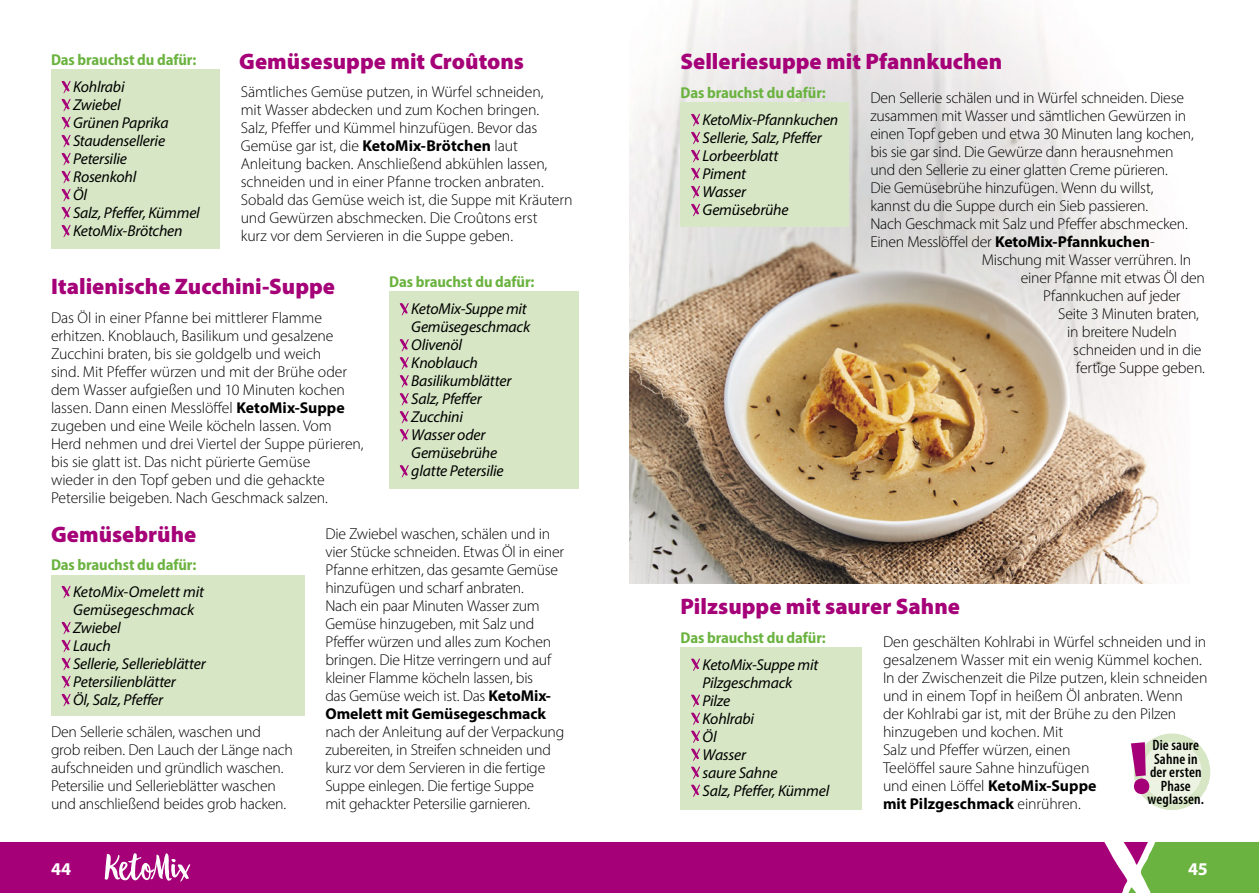
<style>
.page{position:relative;width:1259px;height:893px;background:#fff}
.page>*{position:absolute;margin:0;border:0;box-sizing:border-box;transform-origin:0 0}
.titulek_recept{font:900 22.5px "Myriad Pro";color:#a50078}
.t1{font:700 18px "Myriad Pro";color:#fff}
.TEXT{font:300 15.75px/18px "Myriad Pro";letter-spacing:-.01em;color:#000}
.recepty_suroviny{font:italic 15.75px/18px "Myriad Pro";letter-spacing:-.015em;color:#000}
.TEXT-2{font:700 semi-condensed 15.75px "Myriad Pro";letter-spacing:-.005em;color:#6bb340}
.t2{font:600 condensed 15px/13.5px "Myriad Pro";letter-spacing:.01em;color:#000;text-align:center}
.s1{font-weight:700}
</style>
<div class="page">
<img style="left:629px;top:0;width:549px;height:583px">
<div style="left:680px;top:103px;width:169px;height:124px;background:#d7e6c5"></div>
<svg style="left:691px;top:113px;width:9px;height:103px"></svg>
<div style="left:680px;top:647px;width:181px;height:163px;background:#d7e6c5"></div>
<svg style="left:691px;top:658px;width:9px;height:13px"></svg>
<svg style="left:691px;top:694px;width:9px;height:103px"></svg>
<div style="left:1133px;top:733px;width:77px;height:77px;background:#d7e6c5;border-radius:50%"></div>
<div style="left:1142px;top:742px;width:59px;height:59px;background:#ecf3e2;border-radius:50%"></div>
<div style="left:51px;top:70px;width:168px;height:179px;background:#d7e6c5"></div>
<svg style="left:62px;top:81px;width:9px;height:12px"></svg>
<svg style="left:62px;top:99px;width:9px;height:12px"></svg>
<svg style="left:62px;top:117px;width:9px;height:12px"></svg>
<svg style="left:62px;top:135px;width:9px;height:12px"></svg>
<svg style="left:62px;top:153px;width:9px;height:12px"></svg>
<svg style="left:62px;top:171px;width:9px;height:12px"></svg>
<svg style="left:62px;top:189px;width:9px;height:12px"></svg>
<svg style="left:62px;top:207px;width:9px;height:12px"></svg>
<svg style="left:62px;top:225px;width:9px;height:12px"></svg>
<div style="left:51px;top:575px;width:253px;height:140px;background:#d7e6c5"></div>
<svg style="left:62px;top:585px;width:9px;height:13px"></svg>
<svg style="left:62px;top:621px;width:9px;height:85px"></svg>
<div style="left:389px;top:292px;width:189px;height:197px;background:#d7e6c5"></div>
<svg style="left:400px;top:303px;width:9px;height:12px"></svg>
<svg style="left:400px;top:339px;width:9px;height:12px"></svg>
<svg style="left:400px;top:357px;width:9px;height:12px"></svg>
<svg style="left:400px;top:375px;width:9px;height:12px"></svg>
<svg style="left:400px;top:393px;width:9px;height:12px"></svg>
<svg style="left:400px;top:411px;width:9px;height:12px"></svg>
<svg style="left:400px;top:429px;width:9px;height:12px"></svg>
<svg style="left:400px;top:465px;width:9px;height:12px"></svg>
<svg style="left:1127px;top:842px;width:132px;height:51px"></svg>
<div style="left:0;top:842px;width:1127px;height:51px;background:#a50078"></div>
<div style="left:103px;top:846px;width:91px;height:43px;background:#a50078"></div>
<svg style="left:105px;top:853px;width:85px;height:29px"></svg>
<svg style="left:1133px;top:742px;width:17px;height:53px"></svg>
<p class="TEXT-2" style="left:51px;top:50px;width:147px">Das brauchst du dafür:</p>
<p class="titulek_recept" style="left:239px;top:46px;width:286px">Gemüsesuppe mit Croûtons</p>
<p class="recepty_suroviny" style="left:73px;top:78px;width:53px">Kohlrabi</p>
<p class="recepty_suroviny" style="left:73px;top:96px;width:49px">Zwiebel</p>
<p class="recepty_suroviny" style="left:73px;top:114px;width:97px">Grünen Paprika</p>
<p class="recepty_suroviny" style="left:73px;top:132px;width:94px">Staudensellerie</p>
<p class="recepty_suroviny" style="left:73px;top:150px;width:55px">Petersilie</p>
<p class="recepty_suroviny" style="left:73px;top:168px;width:65px">Rosenkohl</p>
<p class="recepty_suroviny" style="left:73px;top:186px;width:16px">Öl</p>
<p class="recepty_suroviny" style="left:73px;top:204px;width:128px">Salz, Pfeffer, Kümmel</p>
<p class="recepty_suroviny" style="left:73px;top:222px;width:111px">KetoMix-Brötchen</p>
<p class="TEXT" style="left:241px;top:82px;width:333px">Sämtliches Gemüse putzen, in Würfel schneiden,<br>mit Wasser abdecken und zum Kochen bringen.<br>Salz, Pfeffer und Kümmel hinzufügen. Bevor das Gemüse gar ist, die <span class="s1">KetoMix-Brötchen</span> laut Anleitung backen. Anschließend abkühlen lassen, schneiden und in einer Pfanne trocken anbraten.<br>Sobald das Gemüse weich ist, die Suppe mit Kräutern und Gewürzen abschmecken. Die Croûtons erst<br>kurz vor dem Servieren in die Suppe geben.</p>
<p class="titulek_recept" style="left:51px;top:271px;width:285px">Italienische Zucchini-Suppe</p>
<p class="TEXT-2" style="left:389px;top:272px;width:147px">Das brauchst du dafür:</p>
<p class="TEXT" style="left:51px;top:309px;width:314px">Das Öl in einer Pfanne bei mittlerer Flamme erhitzen. Knoblauch, Basilikum und gesalzene Zucchini braten, bis sie goldgelb und weich<br>sind. Mit Pfeffer würzen und mit der Brühe oder dem Wasser aufgießen und 10 Minuten kochen lassen. Dann einen Messlöffel <span class="s1">KetoMix-Suppe </span>zugeben und eine Weile köcheln lassen. Vom Herd nehmen und drei Viertel der Suppe pürieren, bis sie glatt ist. Das nicht pürierte Gemüse<br>wieder in den Topf geben und die gehackte Petersilie beigeben. Nach Geschmack salzen.</p>
<p class="recepty_suroviny" style="left:411px;top:300px;width:120px">KetoMix-Suppe mit<br>Gemüsegeschmack</p>
<p class="recepty_suroviny" style="left:411px;top:336px;width:52px">Olivenöl</p>
<p class="recepty_suroviny" style="left:411px;top:354px;width:68px">Knoblauch</p>
<p class="recepty_suroviny" style="left:411px;top:372px;width:102px">Basilikumblätter</p>
<p class="recepty_suroviny" style="left:411px;top:390px;width:72px">Salz, Pfeffer</p>
<p class="recepty_suroviny" style="left:411px;top:408px;width:53px">Zucchini</p>
<p class="recepty_suroviny" style="left:411px;top:426px;width:87px">Wasser oder<br>Gemüsebrühe</p>
<p class="recepty_suroviny" style="left:411px;top:462px;width:94px">glatte Petersilie</p>
<p class="titulek_recept" style="left:51px;top:519px;width:147px">Gemüsebrühe</p>
<p class="TEXT-2" style="left:51px;top:554px;width:147px">Das brauchst du dafür:</p>
<p class="recepty_suroviny" style="left:73px;top:583px;width:132px">KetoMix-Omelett mit<br>Gemüsegeschmack</p>
<p class="recepty_suroviny" style="left:73px;top:619px;width:49px">Zwiebel</p>
<p class="recepty_suroviny" style="left:73px;top:637px;width:39px">Lauch</p>
<p class="recepty_suroviny" style="left:73px;top:655px;width:134px">Sellerie, Sellerieblätter</p>
<p class="recepty_suroviny" style="left:73px;top:673px;width:104px">Petersilienblätter</p>
<p class="recepty_suroviny" style="left:73px;top:691px;width:92px">Öl, Salz, Pfeffer</p>
<p class="TEXT" style="left:51px;top:723px;width:243px">Den Sellerie schälen, waschen und grob reiben. Den Lauch der Länge nach aufschneiden und gründlich waschen.<br>Petersilie und Sellerieblätter waschen und anschließend beides grob hacken.</p>
<p class="TEXT" style="left:325px;top:525px;width:240px">Die Zwiebel waschen, schälen und in vier Stücke schneiden. Etwas Öl in einer Pfanne erhitzen, das gesamte Gemüse hinzufügen und scharf anbraten.<br>Nach ein paar Minuten Wasser zum Gemüse hinzugeben, mit Salz und Pfeffer würzen und alles zum Kochen bringen. Die Hitze verringern und auf kleiner Flamme köcheln lassen, bis<br>das Gemüse weich ist. Das <span class="s1">KetoMix-Omelett mit Gemüsegeschmack </span>nach der Anleitung auf der Verpackung zubereiten, in Streifen schneiden und kurz vor dem Servieren in die fertige Suppe einlegen. Die fertige Suppe<br>mit gehackter Petersilie garnieren.</p>
<p class="titulek_recept" style="left:680px;top:46px;width:323px">Selleriesuppe mit Pfannkuchen</p>
<p class="TEXT-2" style="left:680px;top:82px;width:147px">Das brauchst du dafür:</p>
<p class="recepty_suroviny" style="left:702px;top:111px;width:137px">KetoMix-Pfannkuchen</p>
<p class="recepty_suroviny" style="left:702px;top:129px;width:121px">Sellerie, Salz, Pfeffer</p>
<p class="recepty_suroviny" style="left:702px;top:147px;width:77px">Lorbeerblatt</p>
<p class="recepty_suroviny" style="left:702px;top:165px;width:45px">Piment</p>
<p class="recepty_suroviny" style="left:702px;top:183px;width:45px">Wasser</p>
<p class="recepty_suroviny" style="left:702px;top:201px;width:87px">Gemüsebrühe</p>
<p class="TEXT" style="left:870px;top:89px;width:325px">Den Sellerie schälen und in Würfel schneiden. Diese zusammen mit Wasser und sämtlichen Gewürzen in einen Topf geben und etwa 30 Minuten lang kochen, bis sie gar sind. Die Gewürze dann herausnehmen und den Sellerie zu einer glatten Creme pürieren.<br>Die Gemüsebrühe hinzufügen. Wenn du willst, kannst du die Suppe durch ein Sieb passieren.</p>
<p class="TEXT" style="left:870px;top:215px;width:319px">Nach Geschmack mit Salz und Pfeffer abschmecken.</p>
<p class="TEXT" style="left:870px;top:233px;width:286px">Einen Messlöffel der <span class="s1">KetoMix-Pfannkuchen</span>-</p>
<p class="TEXT" style="left:981px;top:251px;width:211px">Mischung mit Wasser verrühren. In</p>
<p class="TEXT" style="left:1020px;top:269px;width:186px">einer Pfanne mit etwas Öl den</p>
<p class="TEXT" style="left:1043px;top:287px;width:139px">Pfannkuchen auf jeder</p>
<p class="TEXT" style="left:1058px;top:305px;width:142px">Seite 3 Minuten braten,</p>
<p class="TEXT" style="left:1067px;top:323px;width:111px">in breitere Nudeln</p>
<p class="TEXT" style="left:1073px;top:341px;width:130px">schneiden und in die</p>
<p class="TEXT" style="left:1076px;top:359px;width:130px">fertige Suppe geben.</p>
<p class="titulek_recept" style="left:680px;top:591px;width:281px">Pilzsuppe mit saurer Sahne</p>
<p class="TEXT-2" style="left:680px;top:627px;width:147px">Das brauchst du dafür:</p>
<p class="recepty_suroviny" style="left:702px;top:655px;width:117px">KetoMix-Suppe mit<br>Pilzgeschmack</p>
<p class="recepty_suroviny" style="left:702px;top:691px;width:29px">Pilze</p>
<p class="recepty_suroviny" style="left:702px;top:709px;width:53px">Kohlrabi</p>
<p class="recepty_suroviny" style="left:702px;top:727px;width:16px">Öl</p>
<p class="recepty_suroviny" style="left:702px;top:745px;width:45px">Wasser</p>
<p class="recepty_suroviny" style="left:702px;top:763px;width:76px">saure Sahne</p>
<p class="recepty_suroviny" style="left:702px;top:781px;width:128px">Salz, Pfeffer, Kümmel</p>
<p class="TEXT" style="left:883px;top:633px;width:326px">Den geschälten Kohlrabi in Würfel schneiden und in gesalzenem Wasser mit ein wenig Kümmel kochen.<br>In der Zwischenzeit die Pilze putzen, klein schneiden und in einem Topf in heißem Öl anbraten. Wenn der Kohlrabi gar ist, mit der Brühe zu den Pilzen hinzugeben und kochen. Mit<br>Salz und Pfeffer würzen, einen<br>Teelöffel saure Sahne hinzufügen<br>und einen Löffel <span class="s1">KetoMix-Suppe<br>mit Pilzgeschmack</span> einrühren.</p>
<p class="t2" style="left:1150px;top:738px;width:53px">Die saure<br>Sahne in der ersten<br>Phase</p>
<p class="t2" style="left:1147px;top:792px;width:58px">weglassen.</p>
<p class="t1" style="left:51px;top:857px;width:22px">44</p>
<p class="t1" style="left:1188px;top:857px;width:21px">45</p>
</div>
